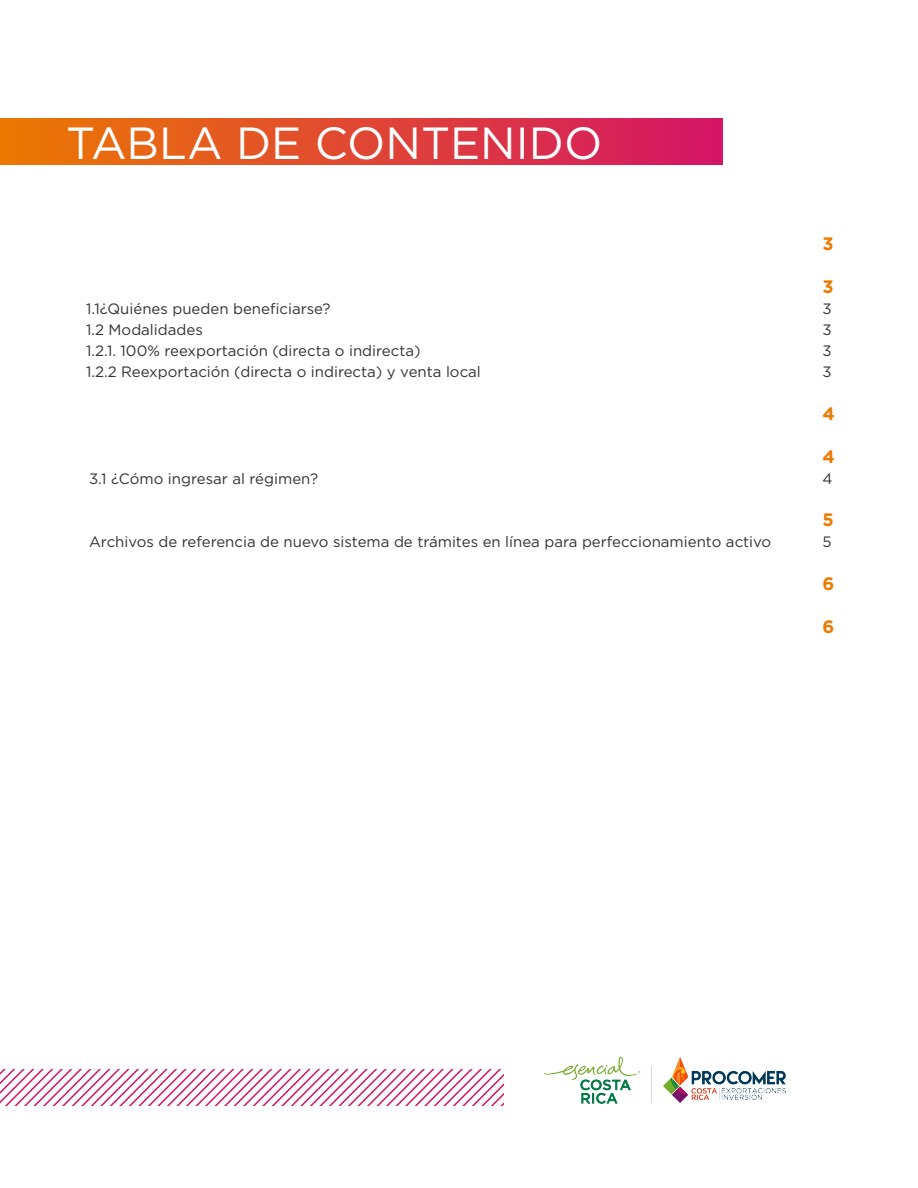
<style>
.page{position:relative;width:918px;height:1188px;background:#fff}
.page>*{position:absolute;margin:0;border:0;box-sizing:border-box;transform-origin:0 0}
.t1{font:45px "Gotham";color:#fff}
.t2{font:700 18px "Gotham";color:#ec7a00}
.t3{font:15px "Gotham";color:#333}
</style>
<div class="page">
<div style="left:0;top:118px;width:723px;height:47px;background:linear-gradient(to right,#ec7901,#d41467)"></div>
<svg style="left:0;top:1070px;width:504px;height:36px"></svg>
<img style="left:544px;top:1056px;width:242px;height:48px">
<h1 class="t1" style="left:66px;top:114px;width:538px">TABLA DE CONTENIDO</h1>
<p class="t2" style="left:823px;top:232px;width:13px">3</p>
<p class="t2" style="left:823px;top:275px;width:13px">3</p>
<p class="t3" style="left:86px;top:299px;width:246px">1.1¿Quiénes pueden beneficiarse?</p>
<p class="t3" style="left:823px;top:299px;width:11px">3</p>
<p class="t3" style="left:86px;top:320px;width:118px">1.2 Modalidades</p>
<p class="t3" style="left:823px;top:320px;width:11px">3</p>
<p class="t3" style="left:86px;top:341px;width:336px">1.2.1. 100% reexportación (directa o indirecta)</p>
<p class="t3" style="left:823px;top:341px;width:11px">3</p>
<p class="t3" style="left:86px;top:362px;width:396px">1.2.2 Reexportación (directa o indirecta) y venta local</p>
<p class="t3" style="left:823px;top:362px;width:11px">3</p>
<p class="t2" style="left:823px;top:401px;width:14px">4</p>
<p class="t2" style="left:823px;top:445px;width:14px">4</p>
<p class="t3" style="left:89px;top:469px;width:230px">3.1 ¿Cómo ingresar al régimen?</p>
<p class="t3" style="left:823px;top:469px;width:12px">4</p>
<p class="t2" style="left:823px;top:508px;width:13px">5</p>
<p class="t3" style="left:89px;top:533px;width:684px">Archivos de referencia de nuevo sistema de trámites en línea para perfeccionamiento activo</p>
<p class="t3" style="left:823px;top:533px;width:11px">5</p>
<p class="t2" style="left:823px;top:572px;width:13px">6</p>
<p class="t2" style="left:823px;top:615px;width:13px">6</p>
</div>
